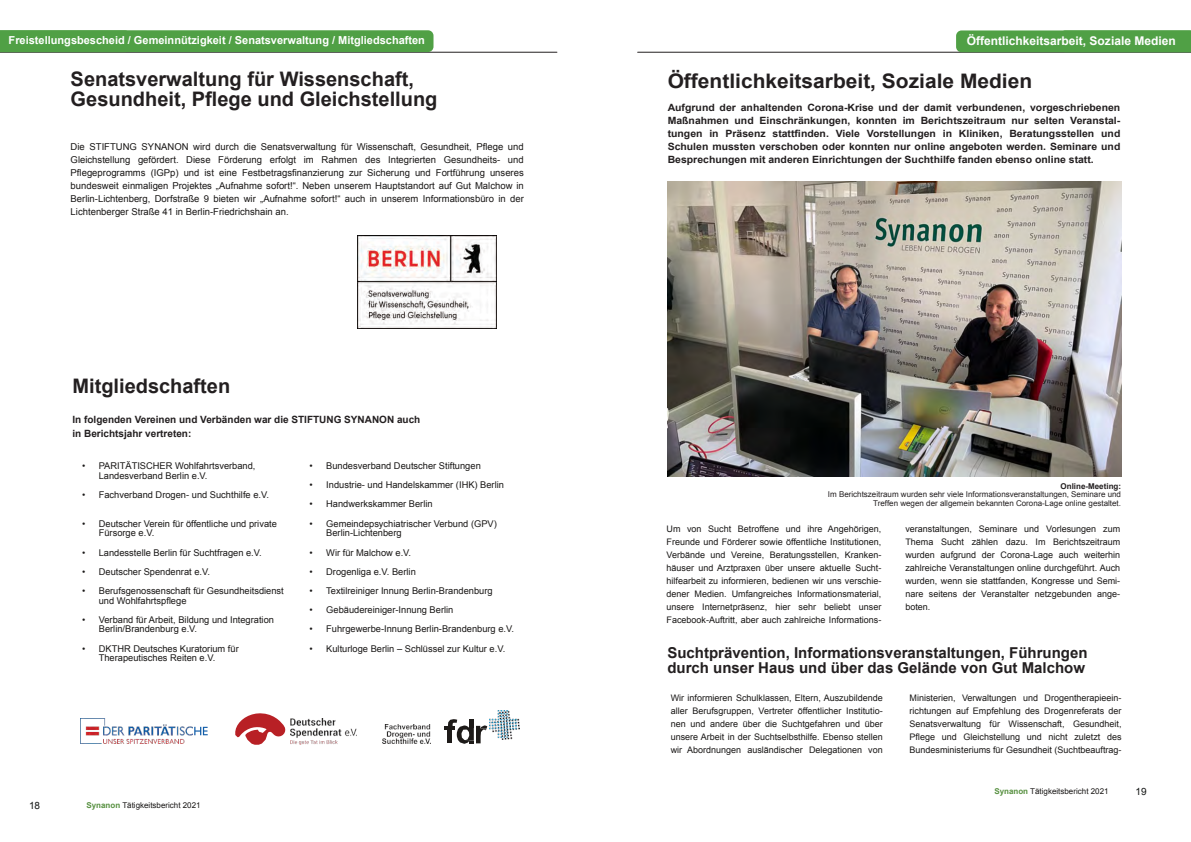
<style>
.page{position:relative;width:1191px;height:842px;background:#fff}
.page>*{position:absolute;margin:0;border:0;box-sizing:border-box;transform-origin:0 0}
.t1{font:700 20px/20.7px "Arial";color:#231f20}
.t2{font:700 20px "Arial";color:#231f20;scale:1.05 1}
.t3{font:700 15px/15.5px "Arial";color:#231f20}
.t4{font:700 12px "Arial";color:#fff}
.t5{font:700 11px "Arial";color:#fff}
.t6{font:700 10px/13px "Arial";color:#231f20;text-align:justify;scale:1.05 1}
.t7{font:700 10px/14px "Arial";color:#231f20}
.t8{font:10px "Arial";color:#121413}
.t9{font:9.5px/13px "Arial";color:#191716;text-align:justify}
.t10{font:9.3px/9.6px "Arial";color:#191716}
.t11{font:9px/13px "Arial";color:#191716;text-align:justify}
.t12{font:8px/8.3px "Arial";color:#231f20;text-align:right}
.t13{font:8px "Arial";color:#191716}
.t14{font:700 8px "Arial";color:#231f20}
.s1{font-weight:700;color:#579040}
</style>
<div class="page">
<hr style="left:0;top:52px;width:557px;height:1px;background:#231f20">
<hr style="left:637px;top:52px;width:554px;height:1px;background:#231f20">
<img style="left:357px;top:235px;width:140px;height:93px">
<img style="left:85px;top:719px;width:108px;height:24px">
<svg style="left:194px;top:727px;width:14px;height:8px"></svg>
<img style="left:489px;top:711px;width:30px;height:28px">
<svg style="left:444px;top:719px;width:43px;height:25px"></svg>
<img style="left:382px;top:724px;width:49px;height:20px">
<svg style="left:235px;top:713px;width:50px;height:32px"></svg>
<img style="left:290px;top:718px;width:67px;height:26px">
<div style="left:0;top:30px;width:433px;height:22px;background:#50a045"></div>
<img style="left:668px;top:182px;width:453px;height:294px">
<div style="left:956px;top:30px;width:235px;height:22px;background:#50a045"></div>
<p class="t5" style="left:9px;top:36px;width:418px">Freistellungsbescheid / Gemeinnützigkeit / Senatsverwaltung / Mitgliedschaften</p>
<h1 class="t1" style="left:71px;top:70px;width:368px">Senatsverwaltung für Wissenschaft,<br>Gesundheit, Pflege und Gleichstellung</h1>
<p class="t9" style="left:71px;top:141px;width:455px">Die STIFTUNG SYNANON wird durch die Senatsverwaltung für Wissenschaft, Gesundheit, Pflege und Gleichstellung gefördert. Diese Förderung erfolgt im Rahmen des Integrierten Gesundheits- und Pflegeprogramms (IGPp) und ist eine Festbetragsfinanzierung zur Sicherung und Fortführung unseres bundesweit einmaligen Projektes „Aufnahme sofort!“. Neben unserem Hauptstandort auf Gut Malchow in Berlin-Lichtenberg, Dorfstraße 9 bieten wir „Aufnahme sofort!“ auch in unserem Informationsbüro in der Lichtenberger Straße 41 in Berlin-Friedrichshain an.</p>
<h1 class="t1" style="left:72px;top:378px;width:159px">Mitgliedschaften</h1>
<p class="t7" style="left:72px;top:413px;width:349px">In folgenden Vereinen und Verbänden war die STIFTUNG SYNANON auch in Berichtsjahr vertreten:</p>
<p class="t10" style="left:99px;top:462px;width:158px;text-indent:-17px">• PARITÄTISCHER Wohlfahrtsverband,<br>Landesverband Berlin e.V.</p>
<p class="t10" style="left:82px;top:491px;width:188px">• Fachverband Drogen- und Suchthilfe e.V.</p>
<p class="t10" style="left:99px;top:519px;width:180px;text-indent:-17px">• Deutscher Verein für öffentliche und private<br>Fürsorge e.V.</p>
<p class="t10" style="left:82px;top:548px;width:181px">• Landesstelle Berlin für Suchtfragen e.V.</p>
<p class="t10" style="left:82px;top:567px;width:130px">• Deutscher Spendenrat e.V.</p>
<p class="t10" style="left:99px;top:587px;width:186px;text-indent:-17px">• Berufsgenossenschaft für Gesundheitsdienst und Wohlfahrtspflege</p>
<p class="t10" style="left:99px;top:615px;width:177px;text-indent:-17px">• Verband für Arbeit, Bildung und Integration<br>Berlin/Brandenburg e.V.</p>
<p class="t10" style="left:99px;top:644px;width:141px;text-indent:-17px">• DKTHR Deutsches Kuratorium für<br>Therapeutisches Reiten e.V.</p>
<p class="t10" style="left:309px;top:462px;width:173px">• Bundesverband Deutscher Stiftungen</p>
<p class="t10" style="left:309px;top:481px;width:196px">• Industrie- und Handelskammer (IHK) Berlin</p>
<p class="t10" style="left:309px;top:500px;width:125px">• Handwerkskammer Berlin</p>
<p class="t10" style="left:326px;top:519px;width:172px;text-indent:-17px">• Gemeindepsychiatrischer Verbund (GPV)<br>Berlin-Lichtenberg</p>
<p class="t10" style="left:309px;top:548px;width:103px">• Wir für Malchow e.V.</p>
<p class="t10" style="left:309px;top:567px;width:108px">• Drogenliga e.V. Berlin</p>
<p class="t10" style="left:309px;top:587px;width:185px">• Textilreiniger Innung Berlin-Brandenburg</p>
<p class="t10" style="left:309px;top:606px;width:145px">• Gebäudereiniger-Innung Berlin</p>
<p class="t10" style="left:309px;top:625px;width:206px">• Fuhrgewerbe-Innung Berlin-Brandenburg e.V.</p>
<p class="t10" style="left:309px;top:644px;width:197px">• Kulturloge Berlin – Schlüssel zur Kultur e.V.</p>
<p class="t8" style="left:29px;top:802px;width:13px">18</p>
<p class="t13" style="left:86px;top:802px;width:116px"><span class="s1">Synanon</span> Tätigkeitsbericht 2021</p>
<h3 class="t4" style="left:967px;top:37px;width:210px">Öffentlichkeitsarbeit, Soziale Medien</h3>
<h1 class="t2" style="left:667px;top:73px;width:349px">Öffentlichkeitsarbeit, Soziale Medien</h1>
<p class="t6" style="left:667px;top:102px;width:433px">Aufgrund der anhaltenden Corona-Krise und der damit verbundenen, vorgeschriebenen Maßnahmen und Einschränkungen, konnten im Berichtszeitraum nur selten Veranstal&shy;tungen in Präsenz stattfinden. Viele Vorstellungen in Kliniken, Beratungsstellen und Schulen mussten verschoben oder konnten nur online angeboten werden. Seminare und Besprechungen mit anderen Einrichtungen der Suchthilfe fanden ebenso online statt.</p>
<p class="t14" style="left:1060px;top:483px;width:62px">Online-Meeting:</p>
<p class="t12" style="left:828px;top:491px;width:294px">Im Berichtszeitraum wurden sehr viele Informationsveranstaltungen, Seminare und<br>Treffen wegen der allgemein bekannten Corona-Lage online gestaltet.</p>
<p class="t11" style="left:666px;top:523px;width:216px">Um von Sucht Betroffene und ihre Angehörigen, Freunde und Förderer sowie öffentliche Institutionen, Verbände und Vereine, Beratungsstellen, Kranken&shy;häuser und Arztpraxen über unsere aktuelle Sucht&shy;hilfearbeit zu informieren, bedienen wir uns verschie&shy;dener Medien. Umfangreiches Informationsmaterial, unsere Internetpräsenz, hier sehr beliebt unser Facebook-Auftritt, aber auch zahlreiche Informations-</p>
<p class="t11" style="left:905px;top:523px;width:216px">veranstaltungen, Seminare und Vorlesungen zum Thema Sucht zählen dazu. Im Berichtszeitraum wurden aufgrund der Corona-Lage auch weiterhin zahlreiche Veranstaltungen online durchgeführt. Auch wurden, wenn sie stattfanden, Kongresse und Semi&shy;nare seitens der Veranstalter netzgebunden ange&shy;boten.</p>
<h2 class="t3" style="left:667px;top:646px;width:422px">Suchtprävention, Informationsveranstaltungen, Führungen durch unser Haus und über das Gelände von Gut Malchow</h2>
<p class="t11" style="left:671px;top:692px;width:213px">Wir informieren Schulklassen, Eltern, Auszubildende aller Berufsgruppen, Vertreter öffentlicher Institutio&shy;nen und andere über die Suchtgefahren und über unsere Arbeit in der Suchtselbsthilfe. Ebenso stellen wir Abordnungen ausländischer Delegationen von</p>
<p class="t11" style="left:909px;top:692px;width:213px">Ministerien, Verwaltungen und Drogentherapieein&shy;richtungen auf Empfehlung des Drogenreferats der Senatsverwaltung für Wissenschaft, Gesundheit, Pflege und Gleichstellung und nicht zuletzt des Bundesministeriums für Gesundheit (Suchtbeauftrag-</p>
<p class="t13" style="left:994px;top:788px;width:116px"><span class="s1">Synanon</span> Tätigkeitsbericht 2021</p>
<p class="t8" style="left:1135px;top:787px;width:13px">19</p>
</div>
